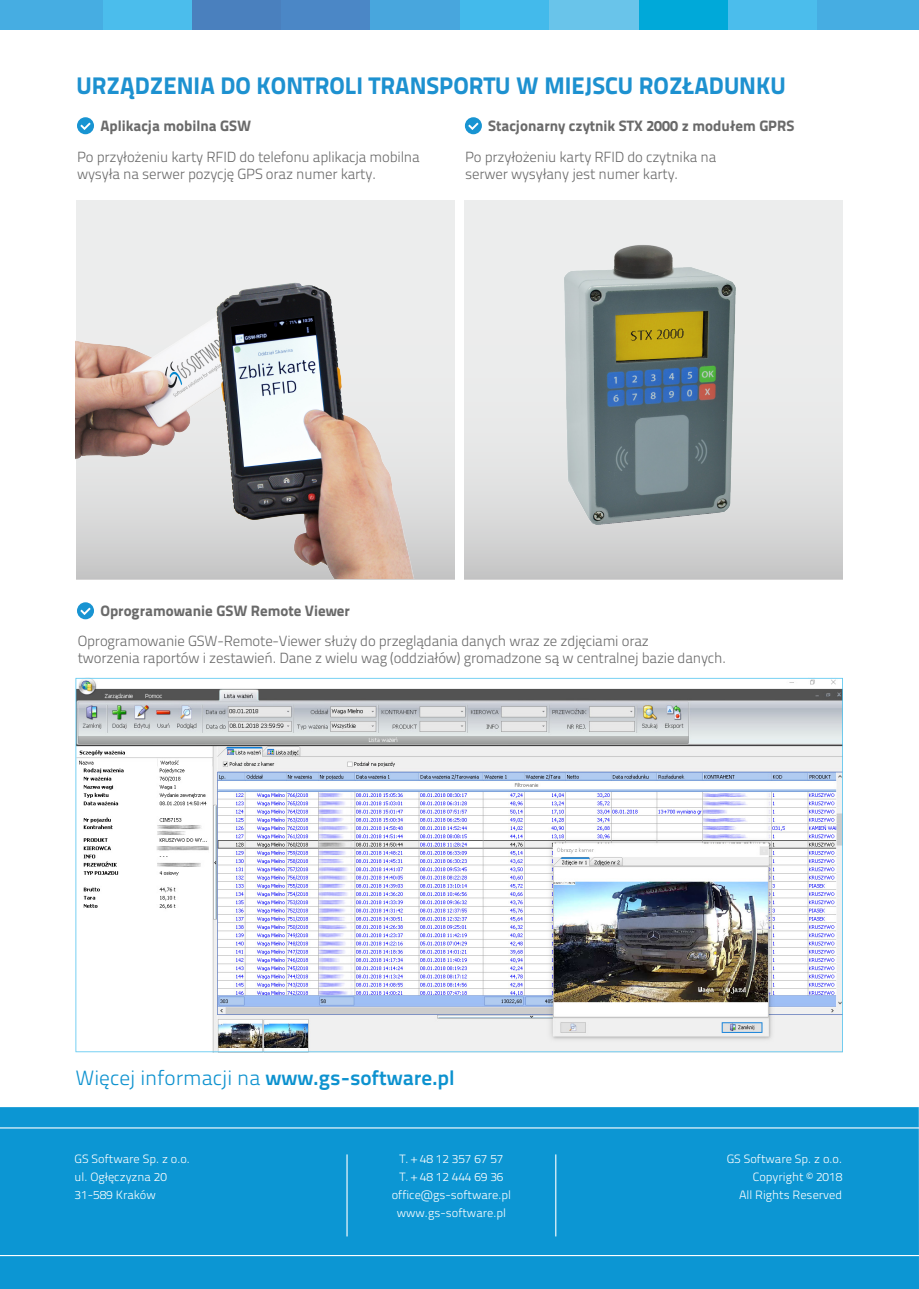
<style>
.page{position:relative;width:919px;height:1289px;background:#fff}
.page>*{position:absolute;margin:0;border:0;box-sizing:border-box;transform-origin:0 0}
.t1{font:800 24px "Titillium Text 22 L";color:#1d91d0}
.t2{font:300 20.7px "Titillium Text 22 L";color:#0d92cf}
.t3{font:800 15px "Titillium Text 22 L";color:#6a6a6a}
.t4{font:300 14.7px/17.7px "Titillium Text 22 L";letter-spacing:-.01em;color:#6a6a6a}
.t5{font:300 12px/18px "Titillium Text 22 L";color:#fff}
.s1{font-weight:700}
</style>
<div class="page">
<img style="left:464px;top:201px;width:378px;height:378px">
<div style="left:816px;top:0;width:102px;height:30px;background:#46ade2"></div>
<div style="left:727px;top:0;width:89px;height:30px;background:#4bbdec"></div>
<div style="left:638px;top:0;width:89px;height:30px;background:#00a9d9"></div>
<div style="left:549px;top:0;width:89px;height:30px;background:#69c4ea"></div>
<div style="left:459px;top:0;width:90px;height:30px;background:#43baeb"></div>
<div style="left:370px;top:0;width:89px;height:30px;background:#48a6dd"></div>
<div style="left:281px;top:0;width:89px;height:30px;background:#4b87c6"></div>
<div style="left:191px;top:0;width:90px;height:30px;background:#4a80be"></div>
<div style="left:102px;top:0;width:89px;height:30px;background:#4bbdec"></div>
<div style="left:0;top:0;width:102px;height:30px;background:#46ade2"></div>
<div style="left:0;top:1107px;width:918px;height:181px;background:#0c96d3"></div>
<hr style="left:0;top:1254px;width:918px;height:1px;background:#fff">
<hr style="left:0;top:1127px;width:918px;height:1px;background:#fff">
<hr style="left:346px;top:1154px;width:1px;height:82px;background:#fff">
<hr style="left:555px;top:1154px;width:1px;height:82px;background:#fff">
<div style="left:77px;top:117px;width:17px;height:17px;background:#1894d2;border-radius:50%"></div>
<svg style="left:80px;top:123px;width:11px;height:7px"></svg>
<div style="left:77px;top:602px;width:17px;height:17px;background:#1894d2;border-radius:50%"></div>
<svg style="left:80px;top:607px;width:11px;height:8px"></svg>
<div style="left:465px;top:117px;width:17px;height:17px;background:#1894d2;border-radius:50%"></div>
<svg style="left:468px;top:123px;width:10px;height:7px"></svg>
<svg style="left:75px;top:678px;width:767px;height:374px"></svg>
<img style="left:76px;top:201px;width:378px;height:377px">
<h1 class="t1" style="left:76px;top:66px;width:710px">URZĄDZENIA DO KONTROLI TRANSPORTU W MIEJSCU ROZŁADUNKU</h1>
<p class="t3" style="left:100px;top:114px;width:152px">Aplikacja mobilna GSW</p>
<p class="t4" style="left:77px;top:147px;width:344px">Po przyłożeniu karty RFID do telefonu aplikacja mobilna wysyła na serwer pozycję GPS oraz numer karty.</p>
<p class="t3" style="left:488px;top:114px;width:307px">Stacjonarny czytnik STX 2000 z modułem GPRS</p>
<p class="t4" style="left:465px;top:147px;width:253px">Po przyłożeniu karty RFID do czytnika na serwer wysyłany jest numer karty.</p>
<p class="t3" style="left:100px;top:598px;width:251px">Oprogramowanie GSW Remote Viewer</p>
<p class="t4" style="left:78px;top:630px;width:649px">Oprogramowanie GSW-Remote-Viewer służy do przeglądania danych wraz ze zdjęciami oraz<br>tworzenia raportów i zestawień. Dane z wielu wag (oddziałów) gromadzone są w centralnej bazie danych.</p>
<h2 class="t2" style="left:75px;top:1062px;width:381px">Więcej informacji na <span class="s1">www.gs-software.pl</span></h2>
<p class="t5" style="left:75px;top:1148px;width:117px">GS Software Sp. z o.o. ul. Ogłęczyzna 20<br>31-589 Kraków</p>
<p class="t5" style="left:726px;top:1148px;width:117px;text-align:right">GS Software Sp. z o.o.<br>Copyright © 2018<br>All Rights Reserved</p>
<p class="t5" style="left:391px;top:1148px;width:121px;text-align:center">T. + 48 12 357 67 57<br>T. + 48 12 444 69 36 office@gs-software.pl www.gs-software.pl</p>
</div>
